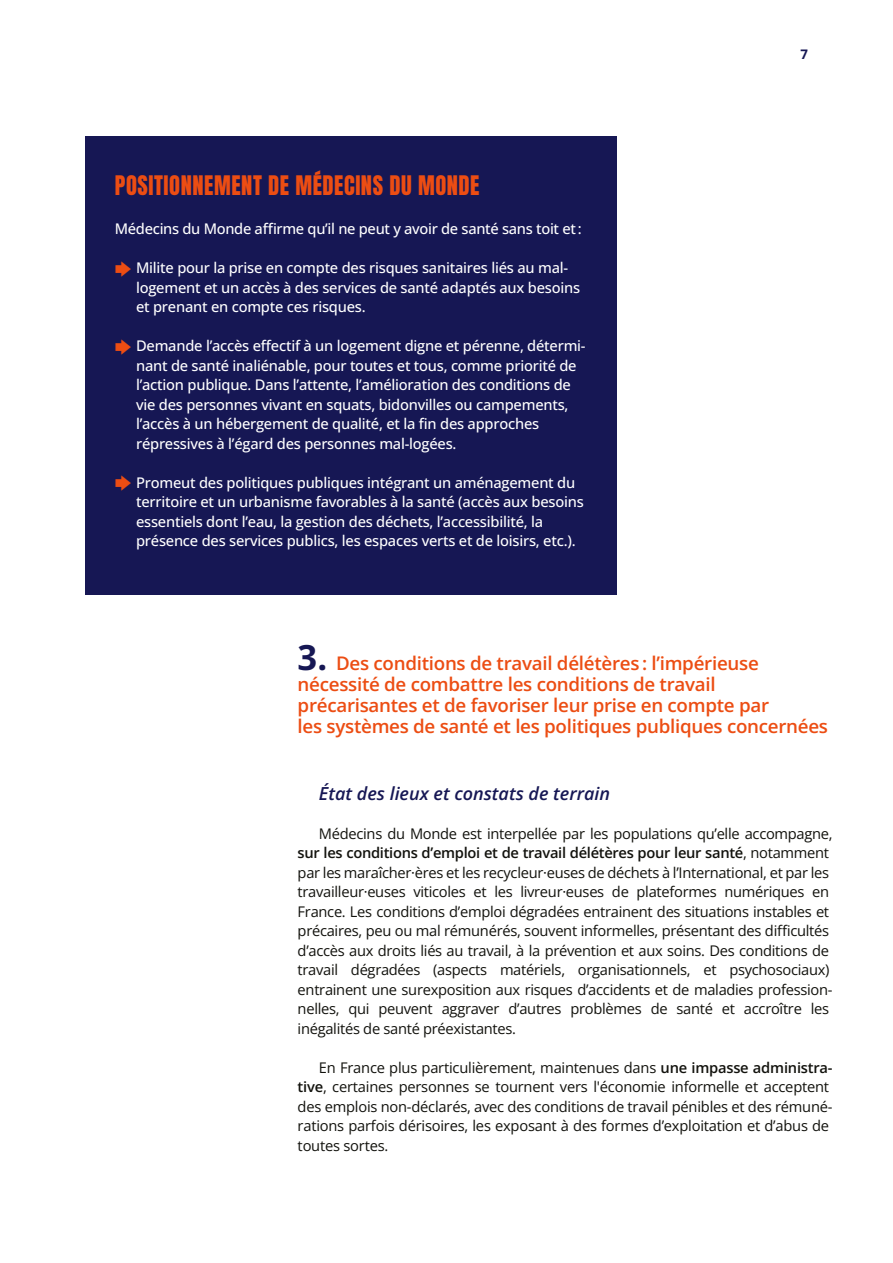
<style>
.page{position:relative;width:893px;height:1263px;background:#fff}
.page>*{position:absolute;margin:0;border:0;box-sizing:border-box;transform-origin:0 0}
.t1{font:700 34.5px "Open Sans";color:#161754}
.t2{font:22.5px "Anton";letter-spacing:.025em;color:#ec4d13}
.t3{font:600 18.75px "Open Sans";letter-spacing:-.015em;color:#ec4d13}
.t4{font:italic 600 18px "Open Sans";color:#161754}
.t5{font:14.7px "Open Sans";letter-spacing:-.02em;color:#12120d}
.t6{font:500 14.7px "Open Sans";letter-spacing:-.015em;color:#fff}
.t7{font:600 14.7px "Open Sans";letter-spacing:-.02em;color:#12120d}
.t8{font:700 13.2px "Open Sans";color:#161754}
.s1{font-weight:400}
.s2{font-weight:600}
</style>
<div class="page">
<div style="left:85px;top:136px;width:532px;height:459px;background:#161754"></div>
<p class="t2" style="left:115px;top:169px;width:366px">POSITIONNEMENT DE MÉDECINS DU MONDE</p>
<p class="t6" style="left:115px;top:218px;width:468px">Médecins du Monde affirme qu’il ne peut y avoir de santé sans toit et :</p>
<p class="t6" style="left:136px;top:257px;width:434px">Milite pour la prise en compte des risques sanitaires liés au mal-</p>
<p class="t6" style="left:136px;top:277px;width:445px">logement et un accès à des services de santé adaptés aux besoins</p>
<p class="t6" style="left:136px;top:296px;width:231px">et prenant en compte ces risques.</p>
<p class="t6" style="left:136px;top:335px;width:451px">Demande l’accès effectif à un logement digne et pérenne, détermi-</p>
<p class="t6" style="left:136px;top:355px;width:442px">nant de santé inaliénable, pour toutes et tous, comme priorité de</p>
<p class="t6" style="left:136px;top:374px;width:436px">l’action publique. Dans l’attente, l’amélioration des conditions de</p>
<p class="t6" style="left:136px;top:394px;width:434px">vie des personnes vivant en squats, bidonvilles ou campements,</p>
<p class="t6" style="left:136px;top:413px;width:405px">l’accès à un hébergement de qualité, et la fin des approches</p>
<p class="t6" style="left:136px;top:433px;width:322px">répressives à l’égard des personnes mal-logées.</p>
<p class="t6" style="left:136px;top:472px;width:441px">Promeut des politiques publiques intégrant un aménagement du</p>
<p class="t6" style="left:136px;top:491px;width:449px">territoire et un urbanisme favorables à la santé (accès aux besoins</p>
<p class="t6" style="left:136px;top:511px;width:409px">essentiels dont l’eau, la gestion des déchets, l’accessibilité, la</p>
<p class="t6" style="left:136px;top:530px;width:441px">présence des services publics, les espaces verts et de loisirs, etc.).</p>
<p class="t8" style="left:800px;top:44px;width:9px">7</p>
<p class="t1" style="left:298px;top:633px;width:31px">3.</p>
<p class="t3" style="left:336px;top:650px;width:424px">Des conditions de travail délétères : l’impérieuse</p>
<p class="t3" style="left:298px;top:671px;width:420px">nécessité de combattre les conditions de travail</p>
<p class="t3" style="left:298px;top:692px;width:473px">précarisantes et de favoriser leur prise en compte par</p>
<p class="t3" style="left:298px;top:713px;width:532px">les systèmes de santé et les politiques publiques concernées</p>
<p class="t4" style="left:319px;top:780px;width:293px">État des lieux et constats de terrain</p>
<p class="t5" style="left:319px;top:823px;width:515px">Médecins du Monde est interpellée par les populations qu’elle accompagne,</p>
<p class="t7" style="left:298px;top:842px;width:533px">sur les conditions d’emploi et de travail délétères pour leur santé<span class="s1">, notamment</span></p>
<p class="t5" style="left:298px;top:862px;width:533px">par les maraîcher·ères et les recycleur·euses de déchets à l’International, et par les</p>
<p class="t5" style="left:298px;top:881px;width:533px">travailleur·euses viticoles et les livreur·euses de plateformes numériques en</p>
<p class="t5" style="left:298px;top:901px;width:533px">France. Les conditions d’emploi dégradées entrainent des situations instables et</p>
<p class="t5" style="left:298px;top:920px;width:533px">précaires, peu ou mal rémunérés, souvent informelles, présentant des difficultés</p>
<p class="t5" style="left:298px;top:940px;width:533px">d’accès aux droits liés au travail, à la prévention et aux soins. Des conditions de</p>
<p class="t5" style="left:298px;top:959px;width:533px">travail dégradées (aspects matériels, organisationnels, et psychosociaux)</p>
<p class="t5" style="left:298px;top:979px;width:536px">entrainent une surexposition aux risques d’accidents et de maladies profession-</p>
<p class="t5" style="left:298px;top:998px;width:533px">nelles, qui peuvent aggraver d’autres problèmes de santé et accroître les</p>
<p class="t5" style="left:298px;top:1018px;width:220px">inégalités de santé préexistantes.</p>
<p class="t5" style="left:319px;top:1057px;width:515px">En France plus particulièrement, maintenues dans <span class="s2">une impasse administra-</span></p>
<p class="t5" style="left:298px;top:1076px;width:533px"><span class="s2">tive</span>, certaines personnes se tournent vers l'économie informelle et acceptent</p>
<p class="t5" style="left:298px;top:1096px;width:536px">des emplois non-déclarés, avec des conditions de travail pénibles et des rémuné-</p>
<p class="t5" style="left:298px;top:1115px;width:533px">rations parfois dérisoires, les exposant à des formes d’exploitation et d’abus de</p>
<p class="t5" style="left:298px;top:1135px;width:92px">toutes sortes.</p>
</div>
